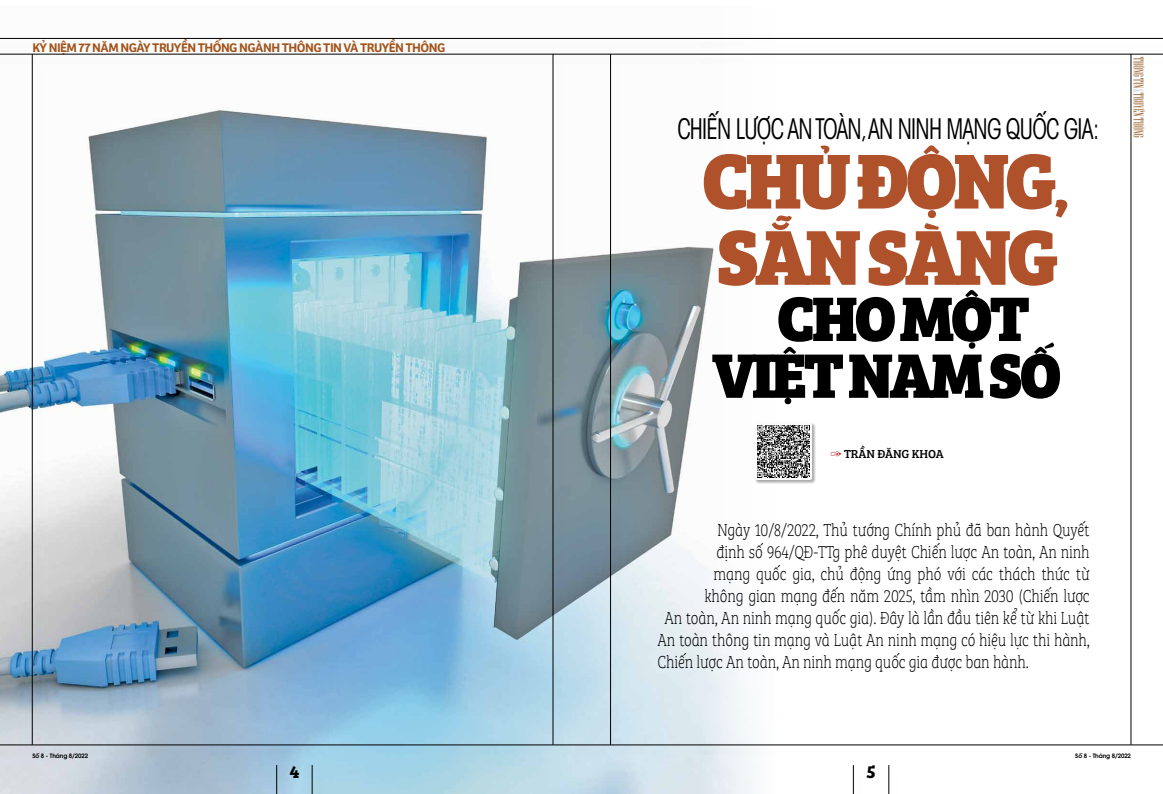
<style>
.page{position:relative;width:1163px;height:794px;background:#fff}
.page>*{position:absolute;margin:0;border:0;box-sizing:border-box;transform-origin:0 0}
.t1{font:80.5px/76.2px "SVN Bree Serif Extra Bold DCVN";letter-spacing:-.055em;color:#af522c;scale:.96 1}
.t2{font:65px/56.8px "SVN Bree Serif Extra Bold DCVN";letter-spacing:-.055em;color:#000;text-align:center;scale:.96 1}
.t3{font:28px "SVN Avant Garde Gothic Cn Bk";letter-spacing:-.03em;color:#000;scale:.85 1}
.t4{font:100 18px "SVN Bree Serif";letter-spacing:-.01em;color:#000;scale:.81 1}
.t5{font:700 18px "SVN Bree Serif";color:#000}
.t6{font:600 13px "SVN Bree";letter-spacing:-.04em;color:#a5561d}
.t7{font:12px "SVN Bree Serif";letter-spacing:-.005em;color:#000}
.t8{font:6px "SVN Avant Garde Gothic Demi";letter-spacing:-.01em;color:#000}
</style>
<div class="page">
<div style="left:850px;top:765px;width:19px;height:29px;background:#000;opacity:.22"></div>
<svg style="left:853px;top:765px;width:1px;height:29px"></svg>
<div style="left:886px;top:765px;width:19px;height:29px;background:#000;opacity:.22"></div>
<svg style="left:888px;top:765px;width:1px;height:29px"></svg>
<hr style="left:1130px;top:54px;width:1px;height:691px;background:#000">
<div style="left:0;top:742px;width:1162px;height:19px;background:#000;opacity:.22"></div>
<hr style="left:0;top:744px;width:1162px;height:1px;background:#000">
<div style="left:0;top:52px;width:1162px;height:19px;background:#fff"></div>
<div style="left:0;top:36px;width:1162px;height:19px;background:#000;opacity:.22"></div>
<hr style="left:0;top:38px;width:1162px;height:1px;background:#000">
<img style="left:0;top:36px;width:774px;height:758px">
<div style="left:754px;top:422px;width:61px;height:62px;background:#000;opacity:.33"></div>
<svg style="left:755px;top:423px;width:56px;height:57px"></svg>
<img style="left:757px;top:425px;width:52px;height:52px">
<p class="t6" style="left:32px;top:37px;width:414px">KỶ NIỆM 77 NĂM NGÀY TRUYỀN THỐNG NGÀNH THÔNG TIN VÀ TRUYỀN THÔNG</p>
<h3 class="t3" style="left:677px;top:108px;width:497px">CHIẾN LƯỢC AN TOÀN,AN NINH MẠNG QUỐC GIA:</h3>
<h1 class="t1" style="left:701px;top:137px;width:387px">CHỦ ĐỘNG,<br>SẴN SÀNG</h1>
<h2 class="t2" style="left:712px;top:285px;width:365px">CHO MỘT<br>VIỆT NAM SỐ</h2>
<p class="t7" style="left:843px;top:445px;width:101px">TRẦN ĐĂNG KHOA</p>
<p class="t4" style="left:717px;top:517px;width:461px">Ngày 10/8/2022, Thủ tướng Chính phủ đã ban hành Quyết</p>
<p class="t4" style="left:716px;top:539px;width:462px">định số 964/QĐ-TTg phê duyệt Chiến lược An toàn, An ninh</p>
<p class="t4" style="left:713px;top:561px;width:466px">mạng quốc gia, chủ động ứng phó với các thách thức từ</p>
<p class="t4" style="left:704px;top:583px;width:477px">không gian mạng đến năm 2025, tầm nhìn 2030 (Chiến lược</p>
<p class="t4" style="left:664px;top:605px;width:526px">An toàn, An ninh mạng quốc gia). Đây là lần đầu tiên kể từ khi Luật</p>
<p class="t4" style="left:657px;top:627px;width:535px">An toàn thông tin mạng và Luật An ninh mạng có hiệu lực thi hành,</p>
<p class="t4" style="left:657px;top:649px;width:460px">Chiến lược An toàn, An ninh mạng quốc gia được ban hành.</p>
<p class="t8" style="left:32px;top:751px;width:57px">Số 8 - Tháng 8/2022</p>
<p class="t8" style="left:1074px;top:751px;width:57px">Số 8 - Tháng 8/2022</p>
<p class="t5" style="left:289px;top:757px;width:12px">4</p>
<p class="t5" style="left:866px;top:757px;width:11px">5</p>
</div>
